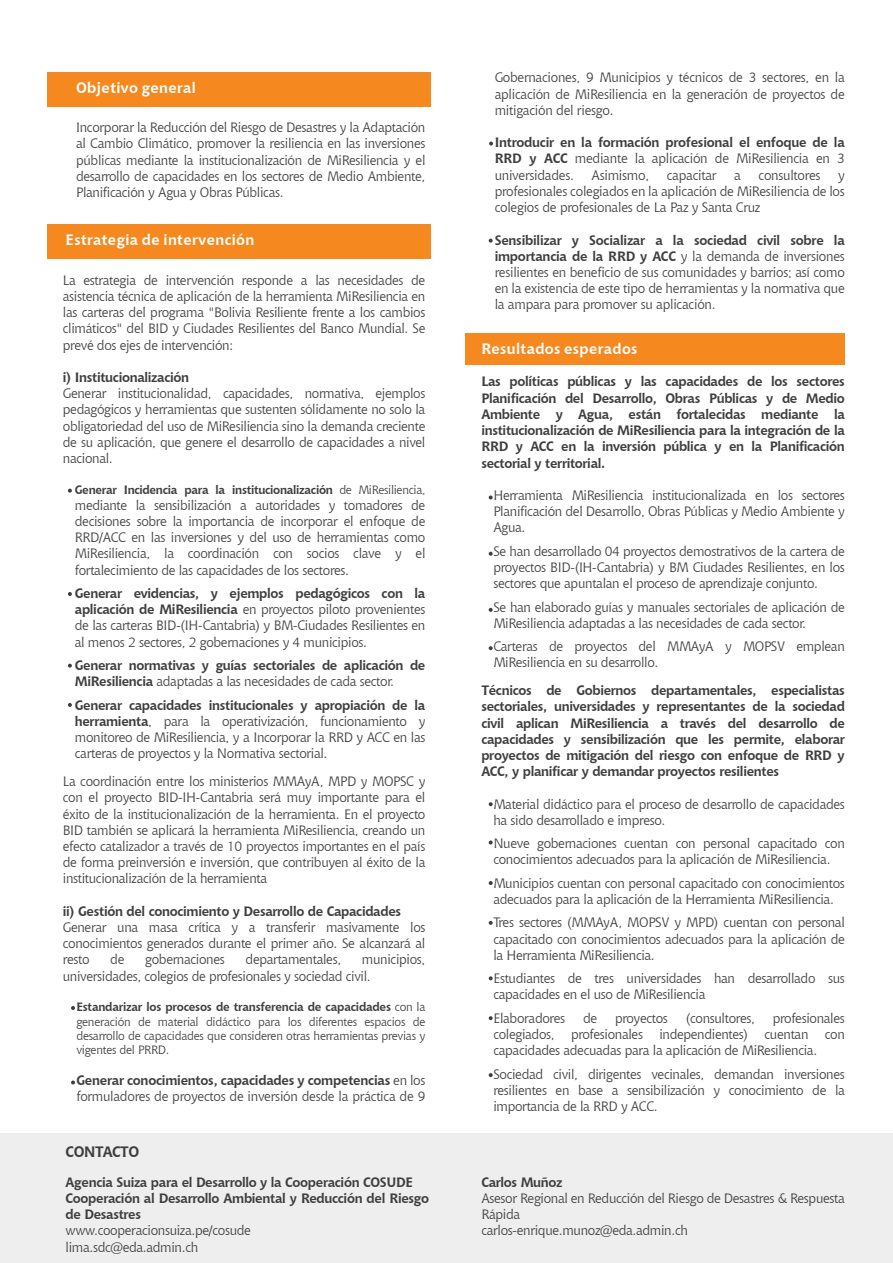
<style>
.page{position:relative;width:893px;height:1263px;background:#fff}
.page>*{position:absolute;margin:0;border:0;box-sizing:border-box;transform-origin:0 0}
.t1{font:700 15px "Chianti BT";letter-spacing:.025em;color:#fff}
.t2{font:700 15px "Chianti BT";letter-spacing:-.025em;color:#3e3e3f}
.t3{font:13.5px/16.2px "Chianti BT";letter-spacing:-.025em;color:#3e3e3f;text-align:justify}
.t4{font:700 13.5px/16.2px "Chianti BT";letter-spacing:-.025em;color:#3e3e3f;text-align:justify}
.t5{font:12px/14.4px "Chianti BT";letter-spacing:-.02em;color:#3e3e3f;text-align:justify}
.t6{font:700 12px "Chianti BT";letter-spacing:-.025em;color:#3e3e3f}
.s1{font-weight:400}
.s2{font-weight:700}
</style>
<div class="page">
<div style="left:0;top:1133px;width:893px;height:130px;background:#eeeeef"></div>
<div style="left:47px;top:72px;width:384px;height:35px;background:#f5891f"></div>
<div style="left:465px;top:333px;width:380px;height:32px;background:#f5891f"></div>
<svg style="left:489px;top:142px;width:4px;height:4px"></svg>
<div style="left:47px;top:224px;width:384px;height:35px;background:#f5891f"></div>
<svg style="left:68px;top:489px;width:4px;height:4px"></svg>
<svg style="left:68px;top:592px;width:4px;height:4px"></svg>
<svg style="left:68px;top:664px;width:4px;height:4px"></svg>
<svg style="left:68px;top:703px;width:4px;height:4px"></svg>
<svg style="left:489px;top:239px;width:4px;height:4px"></svg>
<svg style="left:71px;top:1006px;width:4px;height:4px"></svg>
<svg style="left:489px;top:495px;width:4px;height:4px"></svg>
<svg style="left:489px;top:552px;width:4px;height:4px"></svg>
<svg style="left:489px;top:608px;width:4px;height:4px"></svg>
<svg style="left:489px;top:646px;width:4px;height:4px"></svg>
<svg style="left:489px;top:802px;width:4px;height:4px"></svg>
<svg style="left:489px;top:840px;width:4px;height:4px"></svg>
<svg style="left:489px;top:881px;width:4px;height:4px"></svg>
<svg style="left:489px;top:921px;width:4px;height:4px"></svg>
<svg style="left:489px;top:976px;width:4px;height:4px"></svg>
<svg style="left:489px;top:1016px;width:4px;height:4px"></svg>
<svg style="left:489px;top:1073px;width:4px;height:4px"></svg>
<svg style="left:71px;top:1080px;width:4px;height:4px"></svg>
<p class="t1" style="left:76px;top:77px;width:121px">Objetivo general</p>
<p class="t3" style="left:76px;top:119px;width:351px">Incorporar la Reducción del Riesgo de Desastres y la Adaptación al Cambio Climático, promover la resiliencia en las inversiones públicas mediante la institucionalización de MiResiliencia y el desarrollo de capacidades en los sectores de Medio Ambiente, Planificación y Agua y Obras Públicas.</p>
<p class="t1" style="left:66px;top:229px;width:190px">Estrategia de intervención</p>
<p class="t3" style="left:63px;top:271px;width:364px">La estrategia de intervención responde a las necesidades de asistencia técnica de aplicación de la herramienta MiResiliencia en las carteras del programa "Bolivia Resiliente frente a los cambios climáticos" del BID y Ciudades Resilientes del Banco Mundial. Se prevé dos ejes de intervención:</p>
<p class="t4" style="left:63px;top:368px;width:128px">i) Institucionalización</p>
<p class="t3" style="left:63px;top:385px;width:364px">Generar institucionalidad, capacidades, normativa, ejemplos pedagógicos y herramientas que sustenten sólidamente no solo la obligatoriedad del uso de MiResiliencia sino la demanda creciente de su aplicación, que genere el desarrollo de capacidades a nivel nacional.</p>
<p class="t6" style="left:75px;top:481px;width:352px">Generar Incidencia para la institucionalización <span class="s1">de MiResiliencia,</span></p>
<p class="t3" style="left:75px;top:496px;width:352px">mediante la sensibilización a autoridades y tomadores de decisiones sobre la importancia de incorporar el enfoque de RRD/ACC en las inversiones y del uso de herramientas como MiResiliencia, la coordinación con socios clave y el fortalecimiento de las capacidades de los sectores.</p>
<p class="t3" style="left:75px;top:585px;width:352px"><span class="s2">Generar evidencias, y ejemplos pedagógicos con la aplicación de MiResiliencia</span> en proyectos piloto provenientes de las carteras BID-(IH-Cantabria) y BM-Ciudades Resilientes en al menos 2 sectores, 2 gobernaciones y 4 municipios.</p>
<p class="t4" style="left:75px;top:656px;width:352px">Generar normativas y guías sectoriales de aplicación de<br>MiResiliencia <span class="s1">adaptadas a las necesidades de cada sector.</span></p>
<p class="t3" style="left:75px;top:696px;width:352px"><span class="s2">Generar capacidades institucionales y apropiación de la herramienta</span>, para la operativización, funcionamiento y monitoreo de MiResiliencia, y a Incorporar la RRD y ACC en las carteras de proyectos y la Normativa sectorial.</p>
<p class="t3" style="left:63px;top:773px;width:364px">La coordinación entre los ministerios MMAyA, MPD y MOPSC y con el proyecto BID-IH-Cantabria será muy importante para el éxito de la institucionalización de la herramienta. En el proyecto BID también se aplicará la herramienta MiResiliencia, creando un efecto catalizador a través de 10 proyectos importantes en el país de forma preinversión e inversión, que contribuyen al éxito de la institucionalización de la herramienta</p>
<p class="t4" style="left:63px;top:902px;width:340px">ii) Gestión del conocimiento y Desarrollo de Capacidades</p>
<p class="t3" style="left:63px;top:918px;width:364px">Generar una masa crítica y a transferir masivamente los conocimientos generados durante el primer año. Se alcanzará al resto</p>
<p class="t3" style="left:110px;top:951px;width:16px">de</p>
<p class="t3" style="left:145px;top:951px;width:81px">gobernaciones</p>
<p class="t3" style="left:246px;top:951px;width:97px">departamentales,</p>
<p class="t3" style="left:63px;top:951px;width:364px;text-indent:299px">municipios, universidades, colegios de profesionales y sociedad civil.</p>
<p class="t5" style="left:76px;top:999px;width:351px"><span class="s2">Estandarizar los procesos de transferencia de capacidades</span> con la generación de material didáctico para los diferentes espacios de desarrollo de capacidades que consideren otras herramientas previas y vigentes del PRRD.</p>
<p class="t3" style="left:76px;top:1071px;width:351px"><span class="s2">Generar conocimientos, capacidades y competencias</span> en los formuladores de proyectos de inversión desde la práctica de 9</p>
<p class="t2" style="left:66px;top:1141px;width:75px">CONTACTO</p>
<p class="t4" style="left:66px;top:1173px;width:365px;text-align:left">Agencia Suiza para el Desarrollo y la Cooperación COSUDE<br>Cooperación al Desarrollo Ambiental y Reducción del Riesgo de Desastres</p>
<p class="t3" style="left:66px;top:1222px;width:187px">www.cooperacionsuiza.pe/cosude lima.sdc@eda.admin.ch</p>
<p class="t3" style="left:495px;top:69px;width:352px">Gobernaciones, 9 Municipios y técnicos de 3 sectores, en la aplicación de MiResiliencia en la generación de proyectos de mitigación del riesgo.</p>
<p class="t4" style="left:495px;top:134px;width:352px">Introducir en la formación profesional el enfoque de la RRD y ACC <span class="s1">mediante la aplicación de MiResiliencia en 3 universidades.</span></p>
<p class="t3" style="left:591px;top:166px;width:59px">Asimismo,</p>
<p class="t3" style="left:667px;top:166px;width:51px">capacitar</p>
<p class="t3" style="left:734px;top:166px;width:8px">a</p>
<p class="t3" style="left:758px;top:166px;width:64px">consultores</p>
<p class="t3" style="left:495px;top:166px;width:352px;text-indent:343px">y profesionales colegiados en la aplicación de MiResiliencia de los colegios de profesionales de La Paz y Santa Cruz</p>
<p class="t3" style="left:495px;top:231px;width:352px"><span class="s2">Sensibilizar y Socializar a la sociedad civil sobre la importancia de la RRD y ACC</span> y la demanda de inversiones resilientes en beneficio de sus comunidades y barrios; así como en la existencia de este tipo de herramientas y la normativa que la ampara para promover su aplicación.</p>
<p class="t1" style="left:481px;top:338px;width:158px">Resultados esperados</p>
<p class="t4" style="left:481px;top:373px;width:365px">Las políticas públicas y las capacidades de los sectores Planificación del Desarrollo, Obras Públicas y de Medio Ambiente y Agua, están fortalecidas mediante la institucionalización de MiResiliencia para la integración de la RRD y ACC en la inversión pública y en la Planificación sectorial y territorial.</p>
<p class="t3" style="left:493px;top:487px;width:353px">Herramienta MiResiliencia institucionalizada en los sectores Planificación del Desarrollo, Obras Públicas y Medio Ambiente y Agua.</p>
<p class="t3" style="left:493px;top:542px;width:353px">Se han desarrollado 04 proyectos demostrativos de la cartera de proyectos BID-(IH-Cantabria) y BM Ciudades Resilientes, en los sectores que apuntalan el proceso de aprendizaje conjunto.</p>
<p class="t3" style="left:493px;top:598px;width:353px">Se han elaborado guías y manuales sectoriales de aplicación de<br>MiResiliencia adaptadas a las necesidades de cada sector.</p>
<p class="t3" style="left:493px;top:638px;width:353px">Carteras de proyectos del MMAyA y MOPSV emplean<br>MiResiliencia en su desarrollo.</p>
<p class="t4" style="left:481px;top:682px;width:365px">Técnicos de Gobiernos departamentales, especialistas sectoriales, universidades y representantes de la sociedad civil aplican MiResiliencia a través del desarrollo de capacidades y sensibilización que les permite, elaborar proyectos de mitigación del riesgo con enfoque de RRD y ACC, y planificar y demandar proyectos resilientes</p>
<p class="t3" style="left:493px;top:795px;width:353px">Material didáctico para el proceso de desarrollo de capacidades ha sido desarrollado e impreso.</p>
<p class="t3" style="left:493px;top:835px;width:353px">Nueve gobernaciones cuentan con personal capacitado con conocimientos adecuados para la aplicación de MiResiliencia.</p>
<p class="t3" style="left:493px;top:874px;width:353px">Municipios cuentan con personal capacitado con conocimientos adecuados para la aplicación de la Herramienta MiResiliencia.</p>
<p class="t3" style="left:493px;top:914px;width:353px">Tres sectores (MMAyA, MOPSV y MPD) cuentan con personal capacitado con conocimientos adecuados para la aplicación de la Herramienta MiResiliencia.</p>
<p class="t3" style="left:493px;top:970px;width:353px">Estudiantes de tres universidades han desarrollado sus capacidades en el uso de MiResiliencia</p>
<p class="t3" style="left:493px;top:1009px;width:73px">Elaboradores</p>
<p class="t3" style="left:583px;top:1009px;width:16px">de</p>
<p class="t3" style="left:615px;top:1009px;width:54px">proyectos</p>
<p class="t3" style="left:686px;top:1009px;width:71px">(consultores,</p>
<p class="t3" style="left:493px;top:1009px;width:353px;text-indent:279px">profesionales colegiados, profesionales independientes) cuentan con capacidades adecuadas para la aplicación de MiResiliencia.</p>
<p class="t3" style="left:493px;top:1065px;width:353px">Sociedad civil, dirigentes vecinales, demandan inversiones resilientes en base a sensibilización y conocimiento de la importancia de la RRD y ACC.</p>
<p class="t4" style="left:481px;top:1173px;width:83px">Carlos Muñoz</p>
<p class="t3" style="left:481px;top:1190px;width:365px;text-align:left">Asesor Regional en Reducción del Riesgo de Desastres &amp; Respuesta<br>Rápida<br>carlos-enrique.munoz@eda.admin.ch</p>
</div>
